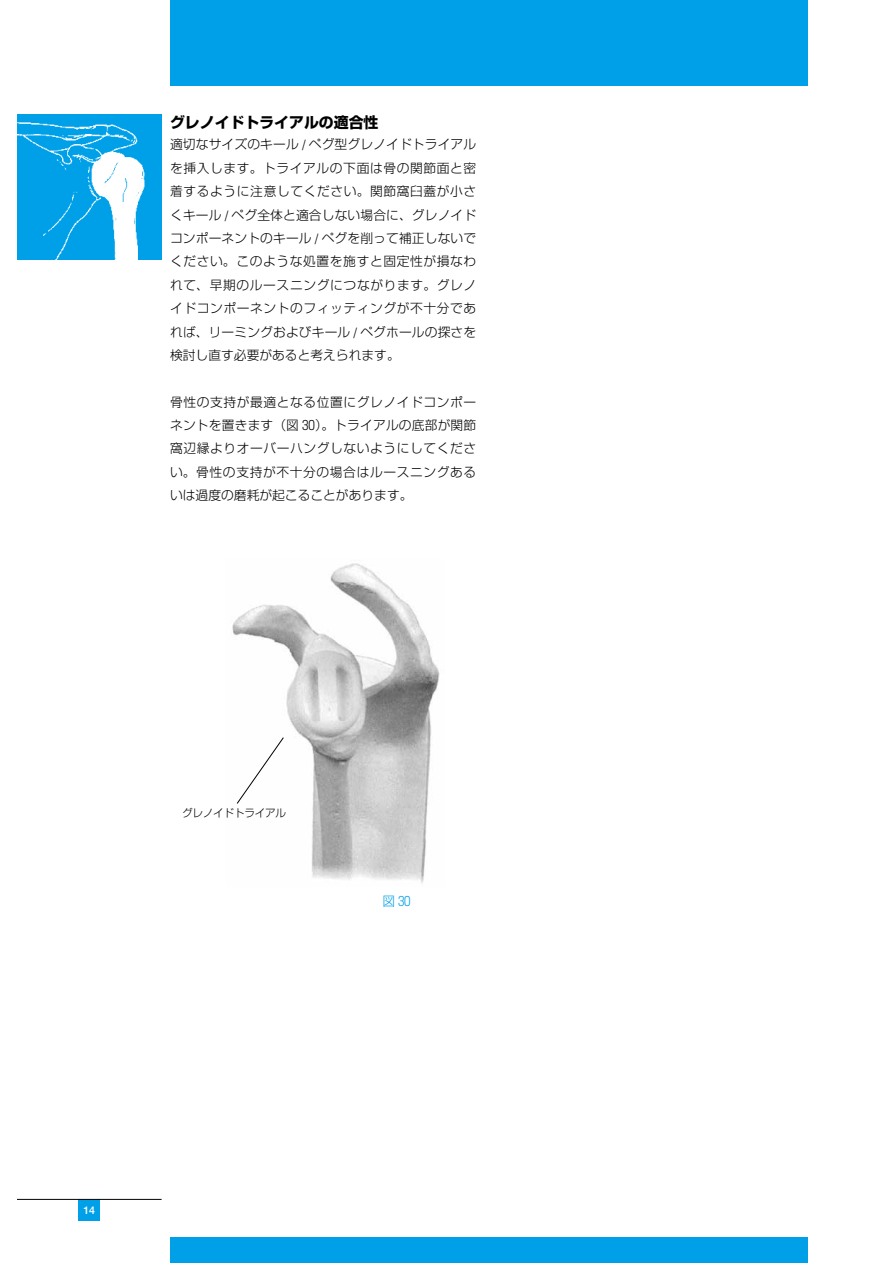
<style>
.page{position:relative;width:893px;height:1263px;background:#fff}
.page>*{position:absolute;margin:0;border:0;box-sizing:border-box;transform-origin:0 0}
.t1{font:700 14.85px "Shin Go Pro";color:#000}
.t2{font:300 12.75px/23.4px "Shin Go Pro";letter-spacing:.01em;color:#000;text-align:justify}
.t3{font:12.75px "Shingo L No";color:#00a0e9}
.t4{font:300 10.65px "Shin Go Pro";letter-spacing:-.025em;color:#000}
.t5{font:500 10.65px "Helvetica Neue";color:#fff}
.s1{font-family:"Helvetica"}
.s2{font-family:"Shingo L No";font-weight:400}
.s3{font-family:"Shin Go Pro";font-weight:300}
</style>
<div class="page">
<div style="left:79px;top:1200px;width:21px;height:21px;background:#00a0e9"></div>
<img style="left:17px;top:115px;width:145px;height:144px">
<hr style="left:17px;top:1199px;width:145px;height:1px;background:#000">
<div style="left:170px;top:0;width:638px;height:85px;background:#00a0e9"></div>
<div style="left:170px;top:1237px;width:638px;height:26px;background:#00a0e9"></div>
<img style="left:232px;top:563px;width:208px;height:320px">
<svg style="left:236px;top:736px;width:49px;height:69px"></svg>
<p class="t1" style="left:170px;top:110px;width:210px">グレノイドトライアルの適合性</p>
<p class="t2" style="left:170px;top:131px;width:308px">適切なサイズのキール <span class="s1">/</span> ペグ型グレノイドトライアルを挿入します。トライアルの下面は骨の関節面と密着するように注意してください。関節窩臼蓋が小さくキール <span class="s1">/</span> ペグ全体と適合しない場合に、グレノイドコンポーネントのキール <span class="s1">/</span> ペグを削って補正しないでください。このような処置を施すと固定性が損なわれて、早期のルースニングにつながります。グレノイドコンポーネントのフィッティングが不十分であれば、リーミングおよびキール <span class="s1">/</span> ペグホールの探さを検討し直す必要があると考えられます。</p>
<p class="t2" style="left:170px;top:389px;width:308px">骨性の支持が最適となる位置にグレノイドコンポーネントを置きます（図 <span class="s2">30</span>）。トライアルの底部が関節窩辺縁よりオーバーハングしないようにしてください。骨性の支持が不十分の場合はルースニングあるいは過度の磨耗が起こることがあります。</p>
<p class="t4" style="left:182px;top:804px;width:105px">グレノイドトライアル</p>
<p class="t3" style="left:383px;top:894px;width:30px"><span class="s3">図</span> 30</p>
<p class="t5" style="left:83px;top:1202px;width:13px">14</p>
</div>
